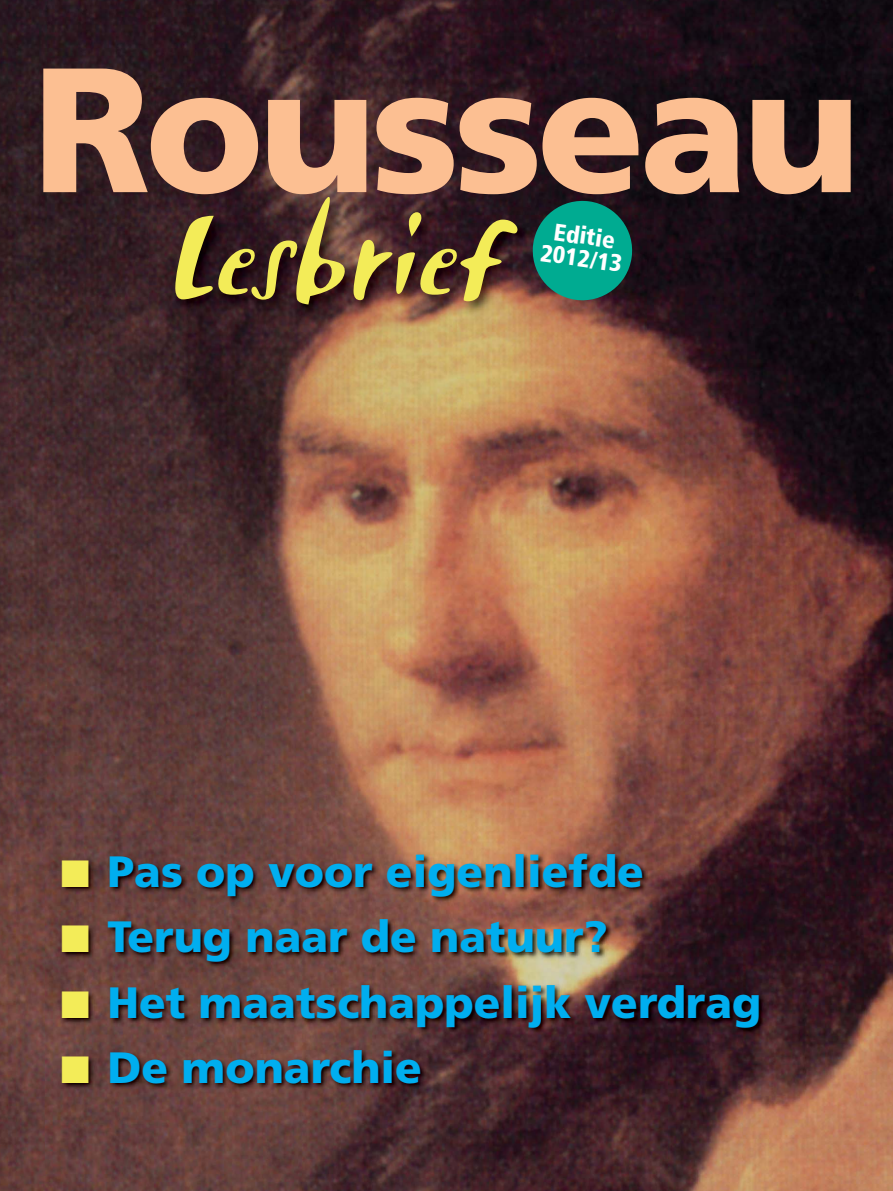
<style>
.page{position:relative;width:893px;height:1191px;background:#fff}
.page>*{position:absolute;margin:0;border:0;box-sizing:border-box;transform-origin:0 0}
.t1{font:900 177px "Frutiger LT";letter-spacing:-.03em;color:#fcbf92}
.t2{font:italic 111.75px "Airstream ITCTT";color:#f3ec58}
.t3{font:900 43.8px "Frutiger LT";color:#00aeef}
.t4{font:900 condensed 24px/22.5px "Frutiger LT";color:#fff;text-align:center}
.s1{color:#f3ec58}
</style>
<div class="page">
<img style="left:0;top:0;width:893px;height:1191px">
<img style="left:150px;top:194px;width:496px;height:254px">
<img style="left:150px;top:177px;width:496px;height:17px">
<svg style="left:529px;top:198px;width:106px;height:106px;background:#117f6f"></svg>
<img style="left:21px;top:871px;width:25px;height:288px">
<img style="left:46px;top:831px;width:760px;height:360px">
<h1 class="t1" style="left:33px;top:60px;width:829px">Rousseau</h1>
<h2 class="t2" style="left:162px;top:199px;width:335px">Lesbrief</h2>
<p class="t4" style="left:545px;top:221px;width:83px;rotate:8deg">Editie<br>2012/13</p>
<p class="t3" style="left:61px;top:854px;width:585px"><span class="s1">■</span> Pas op voor eigenliefde</p>
<p class="t3" style="left:61px;top:919px;width:549px"><span class="s1">■</span> Terug naar de natuur?</p>
<p class="t3" style="left:61px;top:984px;width:702px"><span class="s1">■</span> Het maatschappelijk verdrag</p>
<p class="t3" style="left:61px;top:1050px;width:363px"><span class="s1">■</span> De monarchie</p>
</div>
